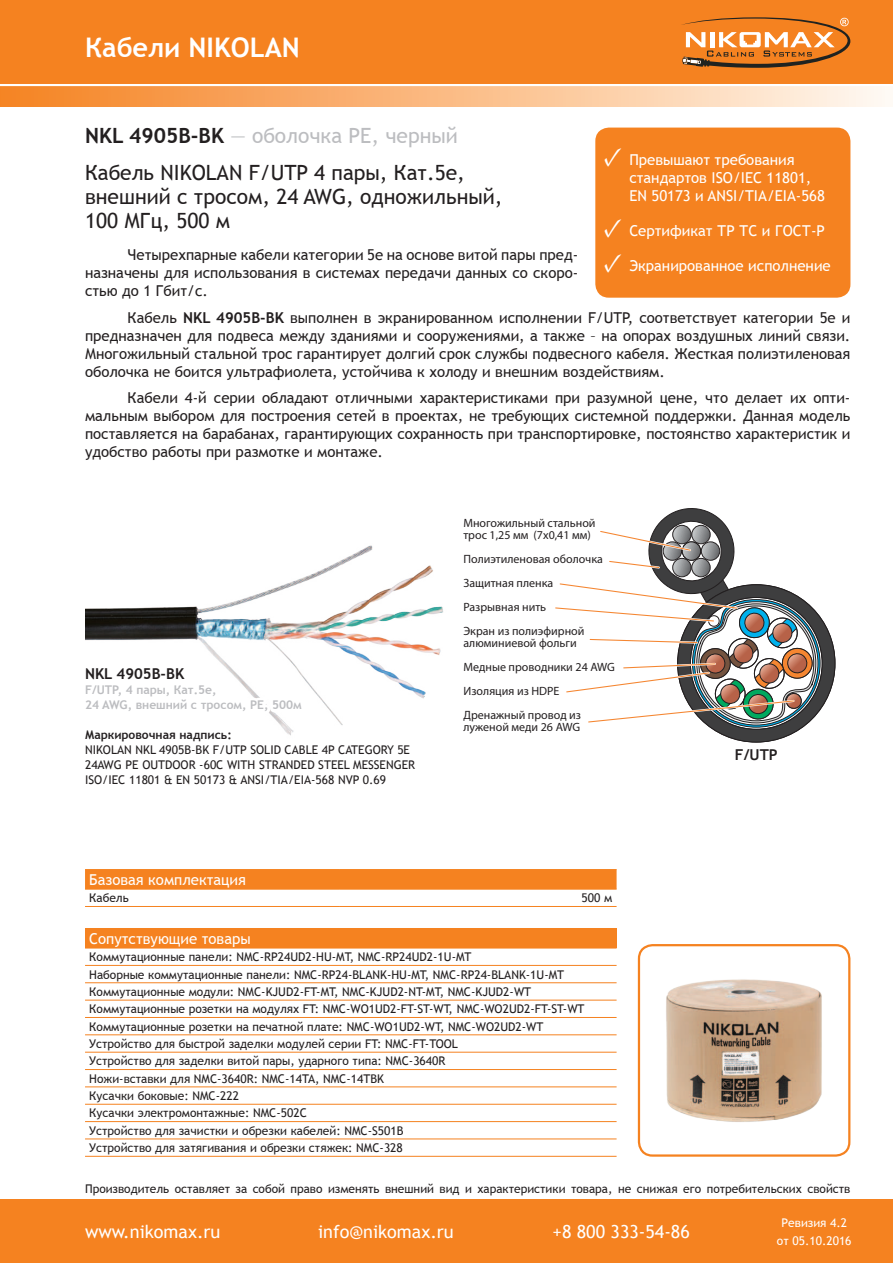
<style>
.page{position:relative;width:893px;height:1263px;background:#fff}
.page>*{position:absolute;margin:0;border:0;box-sizing:border-box;transform-origin:0 0}
.t1{font:700 27px "Trebuchet MS";color:#fff}
.t2{font:21px/24px "Trebuchet MS";color:#231f20}
.t3{font:21px "Trebuchet MS";color:#bcbdc0}
.t4{font:18px "Trebuchet MS";color:#fff}
.t5{font:15px/18px "Trebuchet MS";color:#231f20;text-align:justify}
.t6{font:15px/18px "Trebuchet MS";color:#fff}
.t7{font:700 15px "Trebuchet MS";color:#231f20}
.t8{font:12px/17.4px "Trebuchet MS";color:#231f20}
.t9{font:12px/24px "Myriad Pro";color:#231f20}
.t10{font:700 12px/15px "Trebuchet MS";color:#bcbdc0}
.t11{font:12px/18px "Trebuchet MS";color:#fff;text-align:center}
.t12{font:700 12px "Trebuchet MS";color:#231f20}
.s1{font-weight:700;color:#231f20}
.s2{font-family:"Minion Pro";font-weight:700;font-size:27px}
.s3{font-weight:700}
</style>
<div class="page">
<div style="left:0;top:0;width:893px;height:85px;background:#f58220"></div>
<div style="left:0;top:85px;width:893px;height:21px;background:linear-gradient(to right,#f58220,#fff7ee)"></div>
<div style="left:0;top:1199px;width:893px;height:64px;background:#f58220"></div>
<hr style="left:0;top:84px;width:893px;height:2px;background:#fff">
<svg style="left:681px;top:17px;width:169px;height:51px"></svg>
<div style="left:595px;top:128px;width:255px;height:170px;background:#f58220;border-radius:14px"></div>
<img style="left:85px;top:545px;width:358px;height:152px">
<svg style="left:85px;top:672px;width:339px;height:64px"></svg>
<svg style="left:555px;top:508px;width:281px;height:235px"></svg>
<div style="left:85px;top:870px;width:532px;height:19px;background:#f58220"></div>
<hr style="left:85px;top:869px;width:255px;height:1px;background:#f58220">
<hr style="left:340px;top:869px;width:277px;height:1px;background:#f58220">
<hr style="left:85px;top:889px;width:255px;height:1px;background:#f58220">
<hr style="left:340px;top:889px;width:277px;height:1px;background:#f58220">
<hr style="left:85px;top:906px;width:255px;height:1px;background:#f58220">
<hr style="left:340px;top:906px;width:277px;height:1px;background:#f58220">
<div style="left:85px;top:928px;width:532px;height:20px;background:#f58220"></div>
<hr style="left:85px;top:948px;width:532px;height:1px;background:#f58220">
<hr style="left:85px;top:965px;width:532px;height:1px;background:#f58220">
<hr style="left:85px;top:982px;width:532px;height:1px;background:#f58220">
<hr style="left:85px;top:1000px;width:532px;height:1px;background:#f58220">
<hr style="left:85px;top:1017px;width:532px;height:1px;background:#f58220">
<hr style="left:85px;top:1034px;width:532px;height:1px;background:#f58220">
<hr style="left:85px;top:1052px;width:532px;height:1px;background:#f58220">
<hr style="left:85px;top:1069px;width:532px;height:1px;background:#f58220">
<hr style="left:85px;top:1086px;width:532px;height:1px;background:#f58220">
<hr style="left:85px;top:1104px;width:532px;height:1px;background:#f58220">
<hr style="left:85px;top:1121px;width:532px;height:1px;background:#f58220">
<hr style="left:85px;top:1138px;width:532px;height:1px;background:#f58220">
<hr style="left:85px;top:1156px;width:532px;height:1px;background:#f58220">
<img style="left:640px;top:945px;width:209px;height:210px">
<div style="left:638px;top:944px;width:212px;height:213px;border:2px solid #f58220;border-radius:14px"></div>
<h1 class="t1" style="left:85px;top:30px;width:216px">Кабели NIKOLAN</h1>
<h2 class="t3" style="left:85px;top:122px;width:374px"><span class="s1">NKL 4905B-BK</span> — оболочка PE, черный</h2>
<p class="t6" style="left:629px;top:151px;width:197px;text-indent:-26px"><span class="s2">✓</span> Превышают требования стандартов ISO/IEC 11801,<br>EN 50173 и ANSI/TIA/EIA-568</p>
<p class="t6" style="left:604px;top:222px;width:223px"><span class="s2">✓</span> Сертификат ТР ТС и ГОСТ-Р</p>
<p class="t6" style="left:604px;top:257px;width:228px"><span class="s2">✓</span> Экранированное исполнение</p>
<h2 class="t2" style="left:85px;top:160px;width:419px">Кабель NIKOLAN F/UTP 4 пары, Кат.5е, внешний с тросом, 24 AWG, одножильный,<br>100 МГц, 500 м</h2>
<p class="t5" style="left:85px;top:246px;width:495px;text-indent:43px">Четырехпарные кабели категории 5e на основе витой пары пред&shy;назначены для использования в системах передачи данных со скоро&shy;стью до 1 Гбит/c.</p>
<p class="t5" style="left:85px;top:308px;width:767px;text-indent:43px">Кабель <span class="s3">NKL 4905B-BK</span> выполнен в экранированном исполнении F/UTP, соответствует категории 5е и предназначен для подвеса между зданиями и сооружениями, а также – на опорах воздушных линий связи.<br>Многожильный стальной трос гарантирует долгий срок службы подвесного кабеля. Жесткая полиэтиленовая оболочка не боится ультрафиолета, устойчива к холоду и внешним воздействиям.</p>
<p class="t5" style="left:85px;top:389px;width:767px;text-indent:43px">Кабели 4-й серии обладают отличными характеристиками при разумной цене, что делает их опти&shy;мальным выбором для построения сетей в проектах, не требующих системной поддержки. Данная модель поставляется на барабанах, гарантирующих сохранность при транспортировке, постоянство характеристик и удобство работы при размотке и монтаже.</p>
<p class="t7" style="left:85px;top:665px;width:101px">NKL 4905B-BK</p>
<p class="t10" style="left:85px;top:683px;width:218px">F/UTP, 4 пары, Кат.5е,<br>24 AWG, внешний с тросом, PE, 500м</p>
<p class="t12" style="left:85px;top:728px;width:148px">Маркировочная надпись:</p>
<p class="t8" style="left:85px;top:742px;width:332px;line-height:15px">NIKOLAN NKL 4905B-BK F/UTP SOLID CABLE 4P CATEGORY 5E<br>24AWG PE OUTDOOR -60C WITH STRANDED STEEL MESSENGER<br>ISO/IEC 11801 &amp; EN 50173 &amp; ANSI/TIA/EIA-568 NVP 0.69</p>
<p class="t9" style="left:463px;top:518px;width:134px;line-height:12px">Многожильный стальной трос 1,25 мм (7х0,41 мм)</p>
<p class="t9" style="left:463px;top:548px;width:141px">Полиэтиленовая оболочка<br>Защитная пленка<br>Разрывная нить<br>Экран из полиэфирной</p>
<p class="t9" style="left:463px;top:632px;width:153px">алюминиевой фольги<br>Медные проводники 24 AWG<br>Изоляция из HDPE<br>Дренажный провод из</p>
<p class="t9" style="left:463px;top:716px;width:118px">луженой меди 26 AWG</p>
<p class="t6" style="left:89px;top:870px;width:158px">Базовая комплектация</p>
<p class="t8" style="left:89px;top:889px;width:41px">Кабель</p>
<p class="t8" style="left:582px;top:889px;width:32px">500 м</p>
<p class="t6" style="left:89px;top:929px;width:163px">Сопутствующие товары</p>
<p class="t8" style="left:89px;top:948px;width:497px">Коммутационные панели: NMC-RP24UD2-HU-MT, NMC-RP24UD2-1U-MT<br>Наборные коммутационные панели: NMC-RP24-BLANK-HU-MT, NMC-RP24-BLANK-1U-MT Коммутационные модули: NMC-KJUD2-FT-MT, NMC-KJUD2-NT-MT, NMC-KJUD2-WT Коммутационные розетки на модулях FT: NMC-WO1UD2-FT-ST-WT, NMC-WO2UD2-FT-ST-WT Коммутационные розетки на печатной плате: NMC-WO1UD2-WT, NMC-WO2UD2-WT Устройство для быстрой заделки модулей серии FT: NMC-FT-TOOL<br>Устройство для заделки витой пары, ударного типа: NMC-3640R<br>Ножи-вставки для NMC-3640R: NMC-14TA, NMC-14TBK<br>Кусачки боковые: NMC-222<br>Кусачки электромонтажные: NMC-502C<br>Устройство для зачистки и обрезки кабелей: NMC-S501B<br>Устройство для затягивания и обрезки стяжек: NMC-328</p>
<p class="t7" style="left:735px;top:746px;width:44px">F/UTP</p>
<p class="t8" style="left:85px;top:1180px;width:767px">Производитель оставляет за собой право изменять внешний вид и характеристики товара, не снижая его потребительских свойств</p>
<h3 class="t4" style="left:85px;top:1221px;width:137px">www.nikomax.ru</h3>
<h3 class="t4" style="left:318px;top:1221px;width:137px">info@nikomax.ru</h3>
<h3 class="t4" style="left:553px;top:1220px;width:139px">+8 800 333-54-86</h3>
<p class="t11" style="left:777px;top:1213px;width:76px">Ревизия 4.2 от 05.10.2016</p>
</div>
